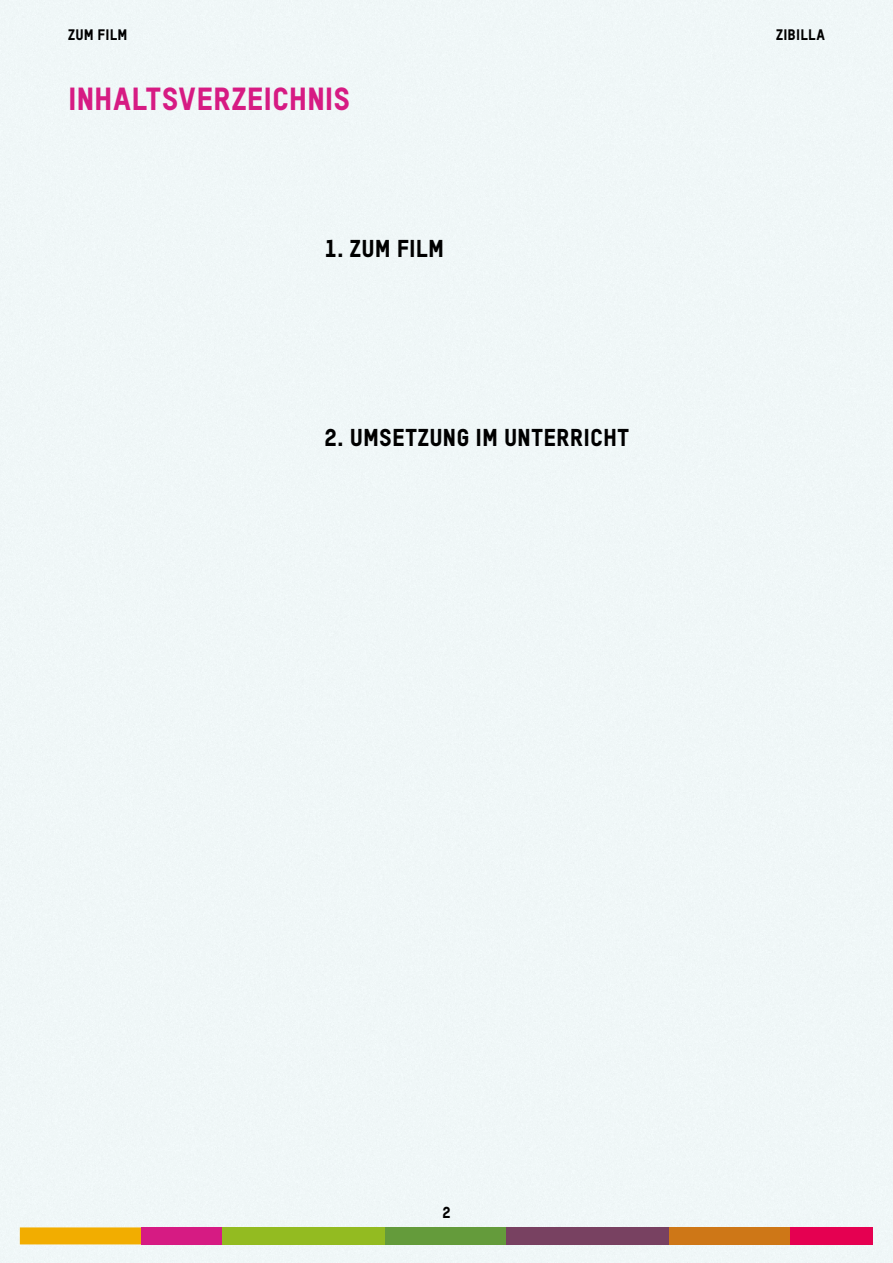
<style>
.page{position:relative;width:893px;height:1263px;background:#eff7f7}
.page>*{position:absolute;margin:0;border:0;box-sizing:border-box;transform-origin:0 0}
.t1{font:31.5px "TSTARPRO Headline";color:#d61b83}
.t2{font:24px "TSTARPRO Headline";letter-spacing:.005em;color:#000}
.t3{font:15.75px "TSTARPRO Headline";color:#000}
.t4{font:15px "TSTARPRO Headline";letter-spacing:.02em;color:#000}
</style>
<div class="page">
<div style="left:20px;top:1227px;width:121px;height:17px;background:#f2ad00"></div>
<div style="left:141px;top:1227px;width:82px;height:17px;background:#d61b83"></div>
<div style="left:223px;top:1227px;width:162px;height:17px;background:#93bb21"></div>
<div style="left:385px;top:1227px;width:122px;height:17px;background:#649b3b"></div>
<div style="left:507px;top:1227px;width:162px;height:17px;background:#784161"></div>
<div style="left:669px;top:1227px;width:122px;height:17px;background:#ce7717"></div>
<div style="left:791px;top:1227px;width:82px;height:17px;background:#e50051"></div>
<p class="t4" style="left:68px;top:25px;width:61px">ZUM FILM</p>
<p class="t4" style="left:776px;top:25px;width:50px">ZIBILLA</p>
<h1 class="t1" style="left:68px;top:79px;width:284px">INHALTSVERZEICHNIS</h1>
<p class="t2" style="left:325px;top:234px;width:121px">1. ZUM FILM</p>
<p class="t2" style="left:325px;top:423px;width:306px">2. UMSETZUNG IM UNTERRICHT</p>
<p class="t3" style="left:442px;top:1202px;width:10px">2</p>
</div>
